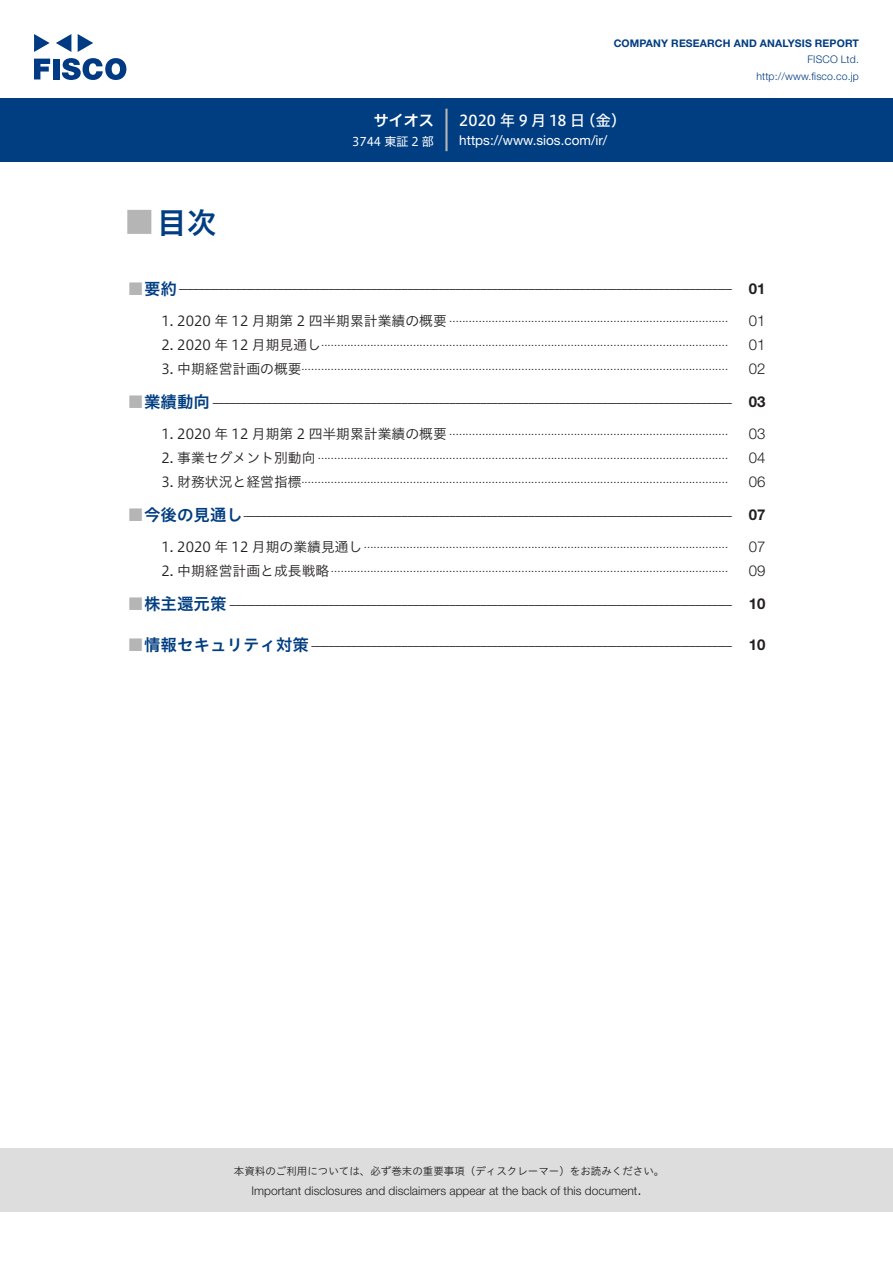
<style>
.page{position:relative;width:893px;height:1263px;background:#fff}
.page>*{position:absolute;margin:0;border:0;box-sizing:border-box;transform-origin:0 0}
.t1{font:30px "Hiragino UD Sans Std N W6";color:#003d81}
.t2{font:700 24px "Koz Go Pro";color:#b5b5b6}
.t3{font:16.5px "Hiragino UD Sans Std W6";color:#003d81}
.t4{font:300 15px "Helvetica Neue LT Std";color:#231f20}
.t5{font:15px "Hiragino UD Sans F Std N W5";letter-spacing:.005em;color:#fff}
.t6{font:700 15px "Helvetica Neue LT Std";color:#231f20}
.t7{font:15px "Hiragino UD Sans F Std N W6";color:#fff}
.t8{font:13.8px "Hiragino UD Sans Std W3";color:#231f20}
.t9{font:13.5px "Helvetica Neue LT Std";color:#fff}
.t10{font:12px "Hiragino UD Sans Std W3";color:#231f20}
.t11{font:300 12px "Helvetica Neue LT Std";color:#231f20}
.t12{font:12px "Hiragino UD Sans F Std N W4";color:#fff}
.t13{font:10.5px "Hiragino UD Sans Std W3";color:#231f20}
.t14{font:700 10.5px "Helvetica Neue LT Std";letter-spacing:.015em;color:#003d81}
.t15{font:300 10.5px/16.5px "Helvetica Neue LT Std";letter-spacing:.015em;color:#003d81;text-align:right}
.t16{font:9px "Hiragino UD Sans Std W3";color:#231f20}
.s1{color:#b5b5b6}
</style>
<div class="page">
<div style="left:0;top:1148px;width:893px;height:64px;background:#ddd"></div>
<svg style="left:34px;top:59px;width:16px;height:20px"></svg>
<div style="left:53px;top:59px;width:6px;height:20px;background:#003a83"></div>
<svg style="left:62px;top:58px;width:64px;height:22px"></svg>
<svg style="left:34px;top:34px;width:16px;height:18px"></svg>
<svg style="left:78px;top:34px;width:15px;height:18px"></svg>
<svg style="left:56px;top:34px;width:15px;height:18px"></svg>
<div style="left:0;top:98px;width:893px;height:64px;background:#003d81"></div>
<hr style="left:445px;top:109px;width:3px;height:42px;background:#b5b5b6">
<h2 class="t2" style="left:128px;top:207px;width:25px">█</h2>
<h1 class="t1" style="left:157px;top:199px;width:61px">目次</h1>
<h3 class="t7" style="left:374px;top:109px;width:62px">サイオス</h3>
<h3 class="t12" style="left:352px;top:132px;width:83px">3744 東証 2 部</h3>
<p class="t14" style="left:614px;top:37px;width:247px">COMPANY RESEARCH AND ANALYSIS REPORT</p>
<p class="t15" style="left:756px;top:51px;width:104px">FISCO Ltd. http://www.fisco.co j p.</p>
<h3 class="t5" style="left:580px;top:109px;width:47px">（金(</h3>
<h3 class="t5" style="left:459px;top:109px;width:127px">2020 年 9 月 18 日</h3>
<h3 class="t9" style="left:459px;top:132px;width:150px">https://www.sios.com /i r/</h3>
<h3 class="t3" style="left:128px;top:276px;width:51px"><span class="s1">■</span>要約</h3>
<h3 class="t10" style="left:177px;top:280px;width:557px">-----------------------------------------------------------------------------------------------------------------------------------------------------------------------------------------------------</h3>
<h3 class="t8" style="left:162px;top:310px;width:287px">1. 2020 年 12 月期第 2 四半期累計業績の概要</h3>
<p class="t16" style="left:449px;top:312px;width:280px">.....................................................................................</p>
<h3 class="t8" style="left:162px;top:334px;width:161px">2. 2020 年 12 月期見通し</h3>
<p class="t16" style="left:321px;top:336px;width:408px">............................................................................................................................</p>
<h3 class="t8" style="left:162px;top:358px;width:142px">3. 中期経営計画の概要</h3>
<p class="t16" style="left:302px;top:360px;width:428px">..................................................................................................................................</p>
<h3 class="t3" style="left:128px;top:389px;width:84px"><span class="s1">■</span>業績動向</h3>
<h3 class="t10" style="left:210px;top:393px;width:524px">-----------------------------------------------------------------------------------------------------------------------------------------------------------------------------------------</h3>
<h3 class="t8" style="left:162px;top:423px;width:287px">1. 2020 年 12 月期第 2 四半期累計業績の概要</h3>
<p class="t16" style="left:449px;top:425px;width:280px">.....................................................................................</p>
<h3 class="t8" style="left:162px;top:447px;width:155px">2. 事業セグメント別動向</h3>
<p class="t16" style="left:318px;top:449px;width:411px">.............................................................................................................................</p>
<h3 class="t8" style="left:162px;top:471px;width:142px">3. 財務状況と経営指標</h3>
<p class="t16" style="left:302px;top:473px;width:428px">..................................................................................................................................</p>
<h3 class="t3" style="left:128px;top:502px;width:117px"><span class="s1">■</span>今後の見通し</h3>
<h3 class="t10" style="left:243px;top:506px;width:491px">------------------------------------------------------------------------------------------------------------------------------------------------------------------------------</h3>
<h3 class="t8" style="left:162px;top:536px;width:202px">1. 2020 年 12 月期の業績見通し</h3>
<p class="t16" style="left:364px;top:538px;width:365px">...............................................................................................................</p>
<h3 class="t8" style="left:162px;top:560px;width:169px">2. 中期経営計画と成長戦略</h3>
<p class="t16" style="left:331px;top:562px;width:398px">.........................................................................................................................</p>
<h3 class="t3" style="left:128px;top:591px;width:101px"><span class="s1">■</span>株主還元策</h3>
<h3 class="t10" style="left:227px;top:595px;width:508px">-----------------------------------------------------------------------------------------------------------------------------------------------------------------------------------</h3>
<h3 class="t3" style="left:128px;top:632px;width:183px"><span class="s1">■</span>情報セキュリティ対策</h3>
<h3 class="t10" style="left:309px;top:636px;width:425px">------------------------------------------------------------------------------------------------------------------------------------------------------</h3>
<h3 class="t6" style="left:749px;top:279px;width:18px">01</h3>
<h3 class="t4" style="left:749px;top:311px;width:18px">01</h3>
<h3 class="t4" style="left:749px;top:335px;width:18px">01</h3>
<h3 class="t4" style="left:749px;top:359px;width:18px">02</h3>
<h3 class="t6" style="left:749px;top:392px;width:18px">03</h3>
<h3 class="t4" style="left:749px;top:424px;width:18px">03</h3>
<h3 class="t4" style="left:749px;top:448px;width:18px">04</h3>
<h3 class="t4" style="left:749px;top:472px;width:18px">06</h3>
<h3 class="t6" style="left:749px;top:505px;width:18px">07</h3>
<h3 class="t4" style="left:749px;top:537px;width:18px">07</h3>
<h3 class="t4" style="left:749px;top:561px;width:18px">09</h3>
<h3 class="t6" style="left:749px;top:594px;width:18px">10</h3>
<h3 class="t6" style="left:749px;top:635px;width:18px">10</h3>
<p class="t13" style="left:234px;top:1163px;width:432px">本資料のご利用については、必ず巻末の重要事項（ディスクレーマー）をお読みください。</p>
<h3 class="t4" style="left:637px;top:1180px;width:6px">.</h3>
<h3 class="t11" style="left:251px;top:1183px;width:387px">Important disclosures and disclaimers appear at the back of this document</h3>
</div>
